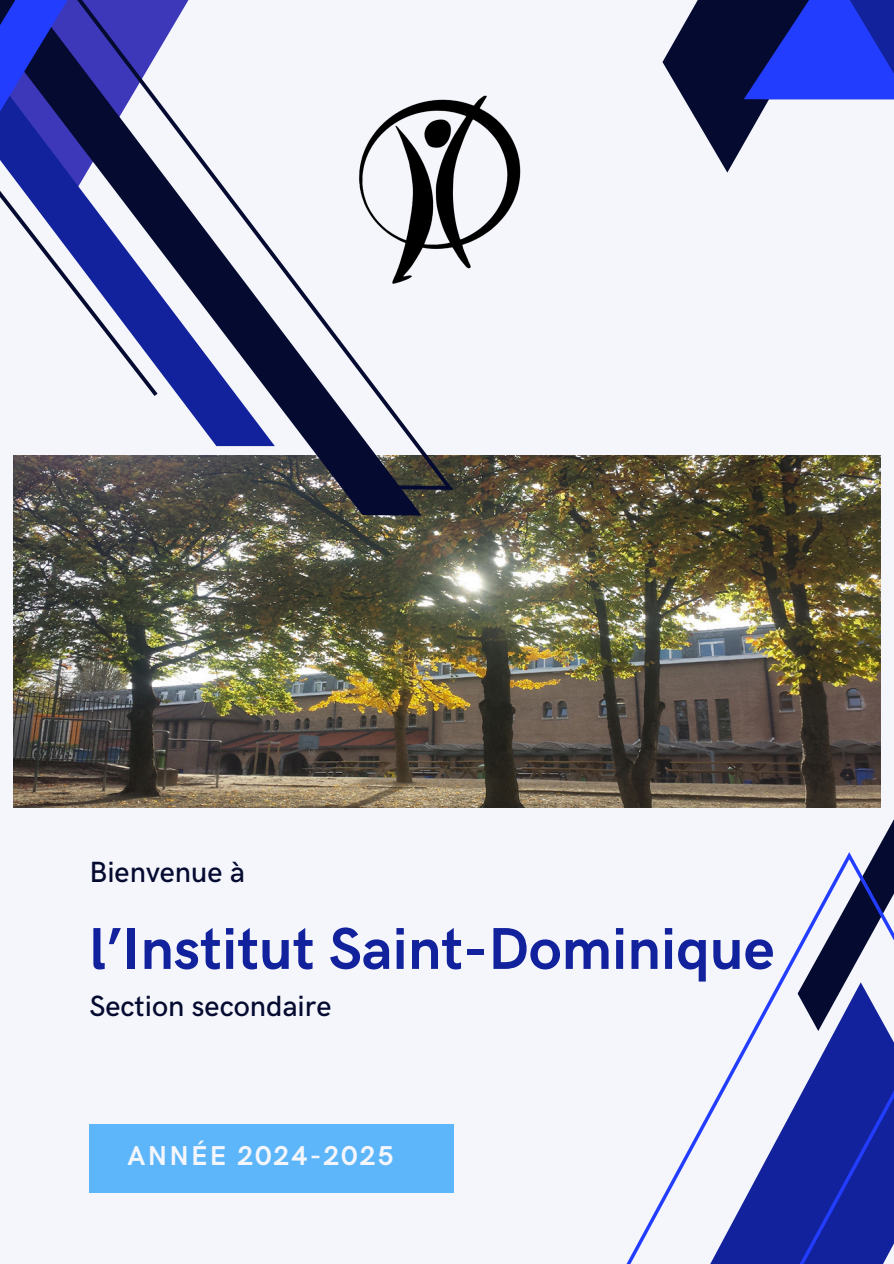
<style>
.page{position:relative;width:894px;height:1264px;background:#fff}
.page>*{position:absolute;margin:0;border:0;box-sizing:border-box;transform-origin:0 0}
.t1{font:700 59.1px "HK Grotesk";color:#12229d}
.t2{font:500 29.25px "HK Grotesk";color:#050a30}
.t3{font:700 27.3px "HK Grotesk";letter-spacing:.08em;color:#f4f6fc}
</style>
<div class="page">
<div style="left:0;top:0;width:893px;height:1263px;background:#f4f6fc"></div>
<svg style="left:797px;top:665px;width:96px;height:187px"></svg>
<svg style="left:627px;top:852px;width:266px;height:411px"></svg>
<svg style="left:662px;top:0;width:231px;height:172px"></svg>
<img style="left:13px;top:456px;width:867px;height:351px">
<img style="left:13px;top:455px;width:408px;height:60px">
<svg style="left:21px;top:165px;width:432px;height:325px"></svg>
<svg style="left:0;top:0;width:207px;height:396px"></svg>
<div style="left:89px;top:1123px;width:364px;height:69px;background:#5cb6f9"></div>
<img style="left:336px;top:95px;width:185px;height:195px">
<p class="t2" style="left:89px;top:856px;width:157px">Bienvenue à</p>
<p class="t1" style="left:89px;top:915px;width:686px">l’Institut Saint-Dominique</p>
<p class="t2" style="left:89px;top:989px;width:243px">Section secondaire</p>
<p class="t3" style="left:127px;top:1140px;width:267px">ANNÉE 2024-2025</p>
</div>
